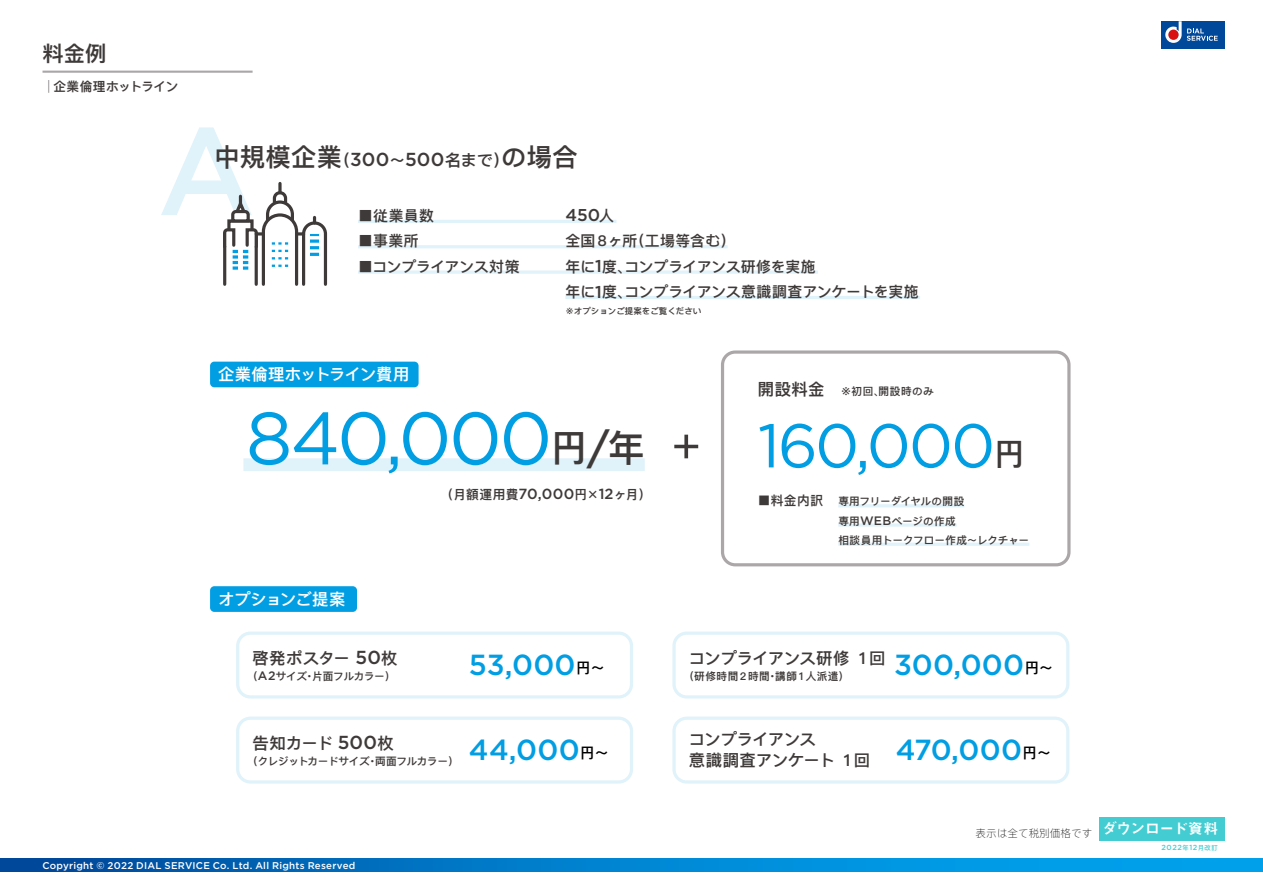
<style>
.page{position:relative;width:1263px;height:893px;background:#fff}
.page>*{position:absolute;margin:0;border:0;box-sizing:border-box;transform-origin:0 0}
.t1{font:73.95px "Gotham";letter-spacing:-.035em;color:#019ee3}
.t2{font:61.65px "Gotham";letter-spacing:-.03em;color:#019ee3}
.t3{font:500 29.1px "Gotham";letter-spacing:.005em;color:#019ee3}
.t4{font:600 25.2px "DF King Gothic JP13 N";letter-spacing:.015em;color:#3e3a39}
.t5{font:600 21.3px "DF King Gothic JP13 N";color:#3e3a39}
.t6{font:500 17.1px "Gotham";color:#3e3a39}
.t7{font:600 16.35px/21.3px "DF King Gothic JP13 N";letter-spacing:-.02em;color:#3e3a39}
.t8{font:600 16.35px "DF King Gothic JP13 N";letter-spacing:-.015em;color:#fff}
.t9{font:600 14.85px/25.5px "DF King Gothic JP13 N";letter-spacing:-.005em;color:#3e3a39}
.t10{font:600 14.85px "DF King Gothic JP13 N";letter-spacing:-.03em;color:#3e3a39}
.t11{font:14.85px "Midashi Go Pro MB31";letter-spacing:-.025em;color:#fff}
.t12{font:600 12.75px "DF King Gothic JP13 N";letter-spacing:.01em;color:#3e3a39}
.t13{font:600 12.75px "DF King Gothic JP13 N";letter-spacing:-.02em;color:#3e3a39}
.t14{font:600 10.65px/19.2px "DF King Gothic JP13 N";color:#3e3a39}
.t15{font:600 10.65px "DF King Gothic JP13 N";letter-spacing:-.03em;color:#3e3a39}
.t16{font:600 10.65px "DF King Gothic JP13 N";letter-spacing:.045em;color:#3e3a39}
.t17{font:600 10.65px "DF King Gothic JP13 N";letter-spacing:-.025em;color:#3e3a39}
.t18{font:100 10.65px "DF King Gothic JP13 N";color:#000}
.t19{font:500 9.75px "Gotham";letter-spacing:.025em;color:#fff}
.t20{font:600 8.55px "DF King Gothic JP13 N";color:#3e3a39}
.t21{font:500 7.35px "Gotham";letter-spacing:.07em;color:#43cdd2}
.s1{font-weight:100}
.s2{font-size:16.35px}
.s3{font-family:"Gotham";font-weight:500;font-size:18.9px}
.s4{font-family:"DF King Gothic JP13 N";font-weight:600;font-size:14.85px}
.s5{font-family:"Gotham";font-weight:500;font-size:17.1px}
.s6{font-family:"DF King Gothic JP13 N";font-weight:600;font-size:36.75px;color:#3e3a39}
.s7{font-weight:500;font-size:42.3px;color:#3e3a39}
.s8{font-family:"Gotham";font-weight:500;font-size:12.15px}
.s9{font-family:"Gotham";font-weight:500;font-size:14.7px}
.s10{font-family:"DF King Gothic JP13 N";font-weight:600;font-size:14.4px;color:#000}
.s11{font-family:"DF King Gothic JP13 N";font-weight:600;font-size:30.6px;color:#3e3a39}
.s12{font-size:12.75px}
.s13{font-family:"DF King Gothic JP13 N";font-weight:600;font-size:6.45px}
</style>
<div class="page">
<div style="left:1161px;top:21px;width:64px;height:28px;background:#00489a"></div>
<svg style="left:1165px;top:21px;width:16px;height:22px"></svg>
<svg style="left:1187px;top:29px;width:31px;height:12px"></svg>
<svg style="left:0;top:859px;width:1263px;height:13px;background:#007ecc"></svg>
<div style="left:1099px;top:817px;width:126px;height:23px;background:#43cdd2"></div>
<div style="left:243px;top:458px;width:402px;height:13px;background:#e0f2fa"></div>
<hr style="left:838px;top:504px;width:126px;height:3px;background:#e0f2fa">
<hr style="left:838px;top:523px;width:119px;height:4px;background:#eaf6fb">
<hr style="left:838px;top:543px;width:191px;height:3px;background:#e0f2fa">
<hr style="left:358px;top:220px;width:258px;height:3px;background:#e0f2fa">
<hr style="left:358px;top:245px;width:370px;height:3px;background:#e0f2fa">
<hr style="left:565px;top:296px;width:355px;height:3px;background:#e0f2fa">
<hr style="left:358px;top:271px;width:460px;height:3px;background:#e0f2fa">
<hr style="left:43px;top:71px;width:210px;height:2px;background:#aba7a9">
<div style="left:721px;top:350px;width:349px;height:216px;border:3px solid #aba7a9;border-radius:13px"></div>
<svg style="left:674px;top:435px;width:24px;height:23px"></svg>
<div style="left:210px;top:362px;width:209px;height:25px;background:#019ee3;border-radius:4px"></div>
<div style="left:210px;top:586px;width:147px;height:26px;background:#019ee3;border-radius:4px"></div>
<div style="left:236px;top:632px;width:397px;height:66px;border:3px solid #e0f2fa;border-radius:13px"></div>
<div style="left:236px;top:717px;width:397px;height:67px;border:3px solid #e0f2fa;border-radius:13px"></div>
<div style="left:672px;top:632px;width:397px;height:66px;border:3px solid #e0f2fa;border-radius:13px"></div>
<div style="left:672px;top:717px;width:397px;height:67px;border:3px solid #e0f2fa;border-radius:13px"></div>
<svg style="left:161px;top:127px;width:167px;height:159px"></svg>
<hr style="left:302px;top:234px;width:3px;height:50px;background:#3e3a39">
<h3 class="t5" style="left:43px;top:36px;width:65px">料金例</h3>
<p class="t13" style="left:43px;top:76px;width:138px"><span class="s1">｜</span>企業倫理ホットライン</p>
<h3 class="t4" style="left:215px;top:136px;width:365px">中規模企業<span class="s2">（</span><span class="s3">300</span><span class="s2">～</span><span class="s3">500</span><span class="s2">名まで）</span>の場合</h3>
<p class="t9" style="left:358px;top:201px;width:77px">■従業員数</p>
<p class="t9" style="left:358px;top:226px;width:62px">■事業所</p>
<p class="t10" style="left:358px;top:254px;width:163px">■コンプライアンス対策</p>
<p class="t8" style="left:218px;top:361px;width:193px">企業倫理ホットライン費用</p>
<p class="t6" style="left:565px;top:204px;width:50px">450<span class="s4">人</span></p>
<p class="t9" style="left:565px;top:226px;width:355px">全国８ヶ所（工場等含む）<br>年に<span class="s5">1</span>度、コンプライアンス研修を実施<br>年に<span class="s5">1</span>度、コンプライアンス意識調査アンケートを実施</p>
<p class="t20" style="left:565px;top:304px;width:138px">※オプションご提案をご覧ください</p>
<p class="t14" style="left:758px;top:380px;width:177px"><span class="s2">開設料金　</span>※初回、開設時のみ</p>
<h1 class="t1" style="left:246px;top:391px;width:400px">840,000<span class="s6">円</span><span class="s7">/</span><span class="s6">年</span></h1>
<p class="t8" style="left:218px;top:586px;width:129px">オプションご提案</p>
<p class="t7" style="left:253px;top:645px;width:147px">啓発ポスター <span class="s3">50</span>枚</p>
<p class="t17" style="left:247px;top:667px;width:150px">（<span class="s8">A2</span>サイズ・片面フルカラー）</p>
<p class="t12" style="left:440px;top:484px;width:212px">（月額運用費<span class="s9">70,000</span>円×<span class="s9">12</span>ヶ月）</p>
<h3 class="t3" style="left:469px;top:645px;width:137px">53,000<span class="s10">円～</span></h3>
<p class="t7" style="left:253px;top:730px;width:143px">告知カード <span class="s3">500</span>枚</p>
<p class="t15" style="left:247px;top:752px;width:213px">（クレジットカードサイズ・両面フルカラー）</p>
<h3 class="t3" style="left:469px;top:730px;width:141px">44,000<span class="s10">円～</span></h3>
<h2 class="t2" style="left:758px;top:406px;width:268px">160,000<span class="s11">円</span></h2>
<p class="t14" style="left:838px;top:491px;width:192px;text-indent:-81px"><span class="s12">■料金内訳</span> 専用フリーダイヤルの開設<br>専用<span class="s8">WEB</span>ページの作成<br>相談員用トークフロー作成～レクチャー</p>
<p class="t7" style="left:689px;top:645px;width:198px">コンプライアンス研修１回</p>
<p class="t16" style="left:684px;top:667px;width:167px">（研修時間２時間・講師１人派遣）</p>
<h3 class="t3" style="left:894px;top:645px;width:161px">300,000<span class="s10">円～</span></h3>
<p class="t7" style="left:689px;top:727px;width:364px">コンプライアンス<br>意識調査アンケート１回 <sup>470,000</sup><sup>円～</sup></p>
<p class="t19" style="left:43px;top:859px;width:314px">Copyright © 2022 DIAL SERVICE Co. Ltd. All Rights Reserved</p>
<p class="t18" style="left:975px;top:825px;width:118px">表示は全て税別価格です</p>
<p class="t11" style="left:1102px;top:817px;width:118px">ダウンロード資料</p>
<p class="t21" style="left:1161px;top:842px;width:58px">2022<span class="s13">年</span>12<span class="s13">月改訂</span></p>
</div>
